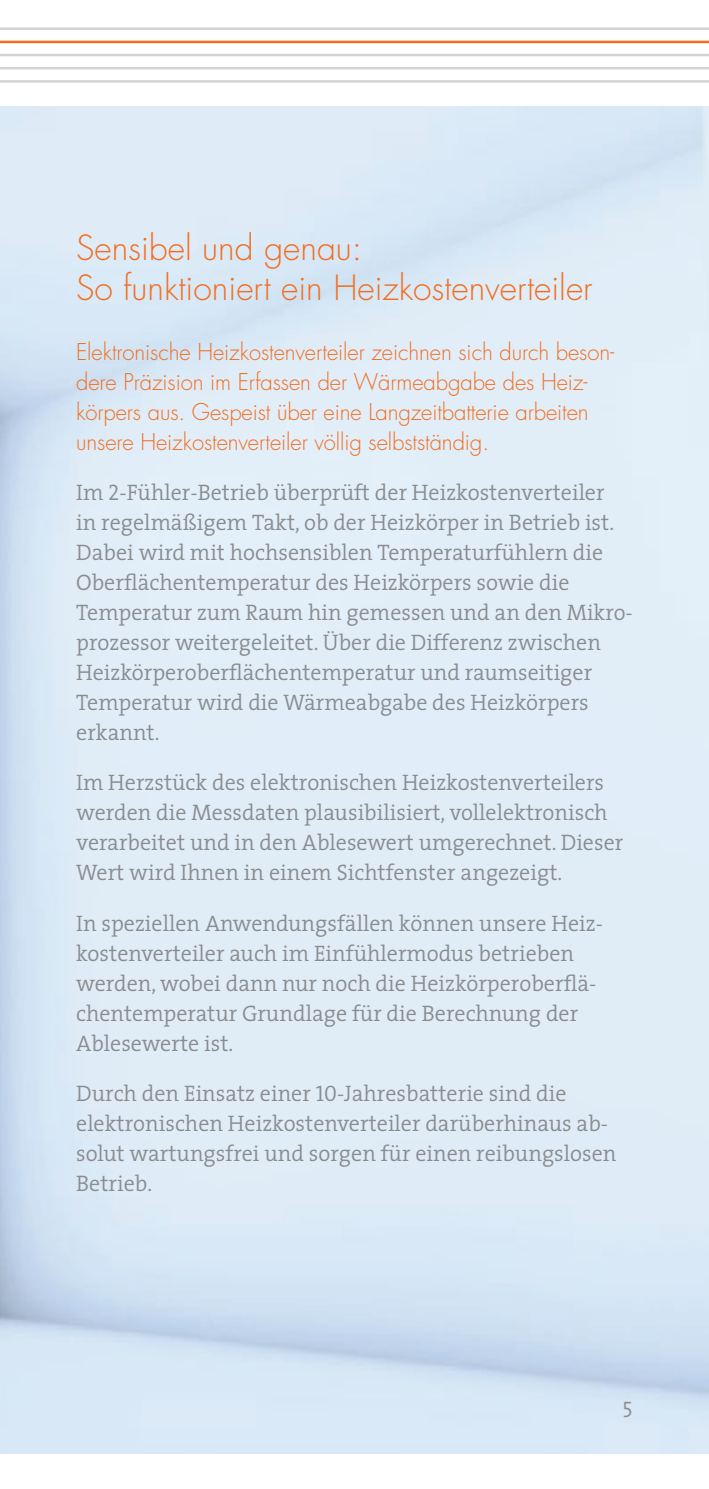
<style>
.page{position:relative;width:709px;height:1489px;background:#fff}
.page>*{position:absolute;margin:0;border:0;box-sizing:border-box;transform-origin:0 0}
.HL_innen_21_26{font:300 33.75px/40px "Futura LT";color:#f36e21}
.HL_innen_21_26-2{font:300 22.5px/30px "The Serif";color:#8a8c8f}
.HL_innen_21_26-3{font:300 22.5px/30px "Futura LT";letter-spacing:-.005em;color:#f36e21}
.HL_innen_21_26-4{font:22.5px "The Serif Semi Light Caps";color:#8a8c8f}
.s1{font-family:"The Serif Semi Light Caps";font-weight:400}
</style>
<div class="page">
<hr style="left:0;top:80px;width:709px;height:3px;background:#d1d2d4">
<hr style="left:0;top:67px;width:709px;height:2px;background:#d1d2d4">
<hr style="left:0;top:41px;width:709px;height:2px;background:#f36e21">
<hr style="left:0;top:27px;width:709px;height:3px;background:#d1d2d4">
<hr style="left:0;top:54px;width:709px;height:2px;background:#d1d2d4">
<p class="HL_innen_21_26" style="left:76px;top:229px;width:518px">Sensibel und genau:<br>So funktioniert ein Heizkostenverteiler</p>
<p class="HL_innen_21_26-3" style="left:76px;top:337px;width:539px">Elektronische Heizkostenverteiler zeichnen sich durch beson&shy;dere Präzision im Erfassen der Wärmeabgabe des Heiz&shy;körpers aus. Gespeist über eine Langzeitbatterie arbeiten unsere Heizkostenverteiler völlig selbstständig.</p>
<p class="HL_innen_21_26-2" style="left:76px;top:477px;width:558px">Im <span class="s1">2</span>-Fühler-Betrieb überprüft der Heizkostenverteiler<br>in regelmäßigem Takt, ob der Heizkörper in Betrieb ist.<br>Dabei wird mit hochsensiblen Temperaturfühlern die Oberflächentemperatur des Heizkörpers sowie die Temperatur zum Raum hin gemessen und an den Mikro&shy;prozessor weitergeleitet. Über die Differenz zwischen Heizkörperoberflächentemperatur und raumseitiger Temperatur wird die Wärmeabgabe des Heizkörpers erkannt.</p>
<p class="HL_innen_21_26-2" style="left:76px;top:767px;width:548px">Im Herzstück des elektronischen Heizkostenverteilers werden die Messdaten plausibilisiert, vollelektronisch verarbeitet und in den Ablesewert umgerechnet. Dieser Wert wird Ihnen in einem Sichtfenster angezeigt.</p>
<p class="HL_innen_21_26-2" style="left:76px;top:907px;width:528px">In speziellen Anwendungsfällen können unsere Heiz&shy;kostenverteiler auch im Einfühlermodus betrieben werden, wobei dann nur noch die Heizkörperoberflä&shy;chentemperatur Grundlage für die Berechnung der Ablesewerte ist.</p>
<p class="HL_innen_21_26-2" style="left:76px;top:1077px;width:541px">Durch den Einsatz einer <span class="s1">10</span>-Jahresbatterie sind die elektronischen Heizkostenverteiler darüberhinaus ab&shy;solut wartungsfrei und sorgen für einen reibungslosen Betrieb.</p>
<p class="HL_innen_21_26-4" style="left:622px;top:1390px;width:12px">5</p>
</div>
